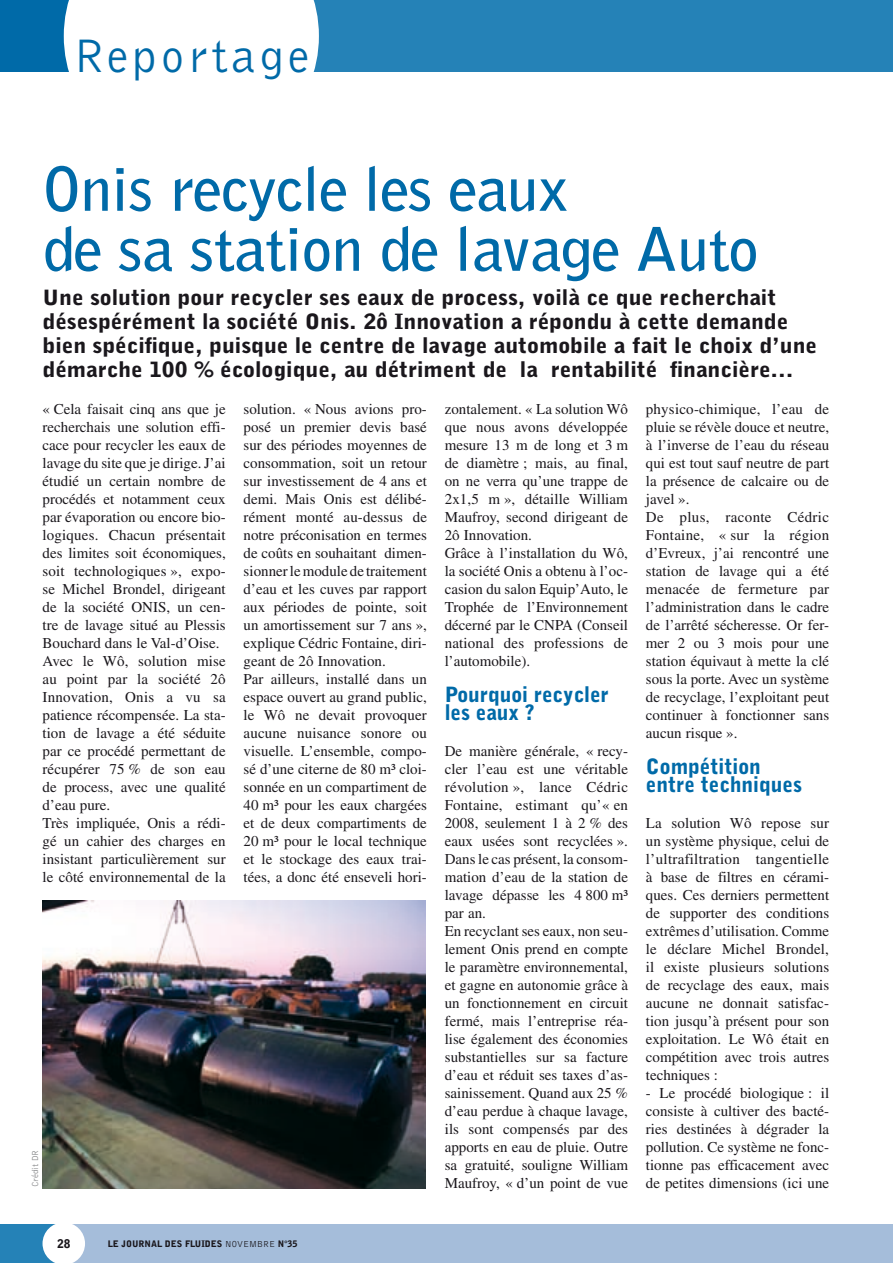
<style>
.page{position:relative;width:893px;height:1263px;background:#fff}
.page>*{position:absolute;margin:0;border:0;box-sizing:border-box;transform-origin:0 0}
.t1{font:700 60px/60px "Bell Gothic BT";letter-spacing:-.01em;color:#006aa8;scale:1.05 1}
.t2{font:48.75px "Bell Gothic BT";letter-spacing:.08em;color:#006aa8}
.t3{font:900 21px/24px "Bell Gothic BT";color:#1a171c;scale:1.1 1}
.t4{font:900 21px/18px "Bell Gothic BT";color:#006aa8}
.t5{font:15px/18px "Times";color:#1a171c}
.t6{font:900 12px "Bell Gothic BT";color:#1a171c}
.t7{font:900 9px "Bell Gothic BT";color:#1a171c}
.t8{font:9px "Bell Gothic BT";color:#1a171c}
.t9{font:9px "Bell Gothic BT";color:#87888a}
.s1{font-weight:400}
.s2{font-weight:900}
</style>
<div class="page">
<div style="left:0;top:0;width:64px;height:72px;background:#006aa8"></div>
<div style="left:319px;top:0;width:574px;height:72px;background:#2582b7"></div>
<svg style="left:64px;top:0;width:255px;height:72px"></svg>
<img style="left:43px;top:900px;width:382px;height:288px">
<svg style="left:0;top:1224px;width:893px;height:39px;background:#a1bcd9"></svg>
<h2 class="t2" style="left:73px;top:26px;width:238px">REPORTAGE</h2>
<h1 class="t1" style="left:43px;top:157px;width:684px">Onis recycle les eaux<br>de sa station de lavage Auto</h1>
<p class="t3" style="left:43px;top:285px;width:706px">Une solution pour recycler ses eaux de process, voilà ce que recherchait désespérément la société Onis. 2ô Innovation a répondu à cette demande bien spécifique, puisque le centre de lavage automobile a fait le choix d’une démarche 100 % écologique, au détriment de la rentabilité financière…</p>
<p class="t5" style="left:43px;top:400px;width:185px">« Cela faisait cinq ans que je recherchais une solution effi&shy;cace pour recycler les eaux de lavage du site que je dirige. J’ai étudié un certain nombre de procédés et notamment ceux par évaporation ou encore bio&shy;logiques. Chacun présentait des limites soit économiques, soit technologiques », expo&shy;se Michel Brondel, dirigeant de la société ONIS, un cen&shy;tre de lavage situé au Plessis<br>Bouchard dans le Val-d’Oise.<br>Avec le Wô, solution mise au point par la société 2ô<br>Innovation, Onis a vu sa patience récompensée. La sta&shy;tion de lavage a été séduite par ce procédé permettant de récupérer 75 % de son eau de process, avec une qualité d’eau pure.<br>Très impliquée, Onis a rédi&shy;gé un cahier des charges en insistant particulièrement sur le côté environnemental de la</p>
<p class="t5" style="left:244px;top:400px;width:185px">solution. « Nous avions pro&shy;posé un premier devis basé sur des périodes moyennes de consommation, soit un retour sur investissement de 4 ans et demi. Mais Onis est délibé&shy;rément monté au-dessus de notre préconisation en termes de coûts en souhaitant dimen&shy;sionner le module de traitement d’eau et les cuves par rapport aux périodes de pointe, soit un amortissement sur 7 ans », explique Cédric Fontaine, diri&shy;geant de 2ô Innovation.<br>Par ailleurs, installé dans un espace ouvert au grand public, le Wô ne devait provoquer aucune nuisance sonore ou visuelle. L’ensemble, compo&shy;sé d’une citerne de 80 m³ cloi&shy;sonnée en un compartiment de<br>40 m³ pour les eaux chargées et de deux compartiments de<br>20 m³ pour le local technique et le stockage des eaux trai&shy;tées, a donc été enseveli hori-</p>
<p class="t5" style="left:445px;top:400px;width:185px">zontalement. « La solution Wô que nous avons développée mesure 13 m de long et 3 m de diamètre ; mais, au final, on ne verra qu’une trappe de<br>2x1,5 m », détaille William<br>Maufroy, second dirigeant de<br>2ô Innovation.<br>Grâce à l’installation du Wô, la société Onis a obtenu à l’oc&shy;casion du salon Equip’Auto, le<br>Trophée de l’Environnement décerné par le CNPA (Conseil national des professions de l’automobile).</p>
<p class="t5" style="left:646px;top:400px;width:185px">physico-chimique, l’eau de pluie se révèle douce et neutre, à l’inverse de l’eau du réseau qui est tout sauf neutre de part la présence de calcaire ou de javel ».<br>De plus, raconte Cédric<br>Fontaine, « sur la région d’Evreux, j’ai rencontré une station de lavage qui a été menacée de fermeture par l’administration dans le cadre de l’arrêté sécheresse. Or fer&shy;mer 2 ou 3 mois pour une station équivaut à mette la clé sous la porte. Avec un système de recyclage, l’exploitant peut continuer à fonctionner sans aucun risque ».</p>
<h3 class="t4" style="left:646px;top:757px;width:158px">Compétition entre techniques</h3>
<p class="t5" style="left:646px;top:814px;width:185px;text-align:justify">La solution Wô repose sur un système physique, celui de l’ultrafiltration tangentielle à base de filtres en cérami&shy;ques. Ces derniers permettent de supporter des conditions extrêmes d’utilisation. Comme le déclare Michel Brondel, il existe plusieurs solutions de recyclage des eaux, mais aucune ne donnait satisfac&shy;tion jusqu’à présent pour son exploitation. Le Wô était en compétition avec trois autres techniques :</p>
<p class="t5" style="left:646px;top:1084px;width:185px;text-align:justify">- Le procédé biologique : il consiste à cultiver des bacté&shy;ries destinées à dégrader la pollution. Ce système ne fonc&shy;tionne pas efficacement avec de petites dimensions (ici une</p>
<h3 class="t4" style="left:445px;top:685px;width:165px">Pourquoi recycler les eaux ?</h3>
<p class="t5" style="left:445px;top:742px;width:185px">De manière générale, « recy&shy;cler l’eau est une véritable révolution », lance Cédric<br>Fontaine, estimant qu’« en<br>2008, seulement 1 à 2 % des eaux usées sont recyclées ».<br>Dans le cas présent, la consom&shy;mation d’eau de la station de lavage dépasse les 4 800 m³ par an.<br>En recyclant ses eaux, non seu&shy;lement Onis prend en compte le paramètre environnemental, et gagne en autonomie grâce à un fonctionnement en circuit fermé, mais l’entreprise réa&shy;lise également des économies substantielles sur sa facture d’eau et réduit ses taxes d’as&shy;sainissement. Quand aux 25 % d’eau perdue à chaque lavage, ils sont compensés par des apports en eau de pluie. Outre sa gratuité, souligne William<br>Maufroy, « d’un point de vue</p>
<p class="t9" style="left:30px;top:1187px;width:37px;rotate:-90deg">CRÉDIT DR</p>
<p class="t6" style="left:57px;top:1236px;width:14px">28</p>
<p class="t7" style="left:108px;top:1238px;width:191px">LE JOURNAL DES FLUIDES <span class="s1">NOVEMBRE</span> N°35</p>
<p class="t8" style="left:225px;top:1238px;width:143px">S EPTEMBRE-OCTOBRE 2009 <span class="s2">N°35</span></p>
</div>
